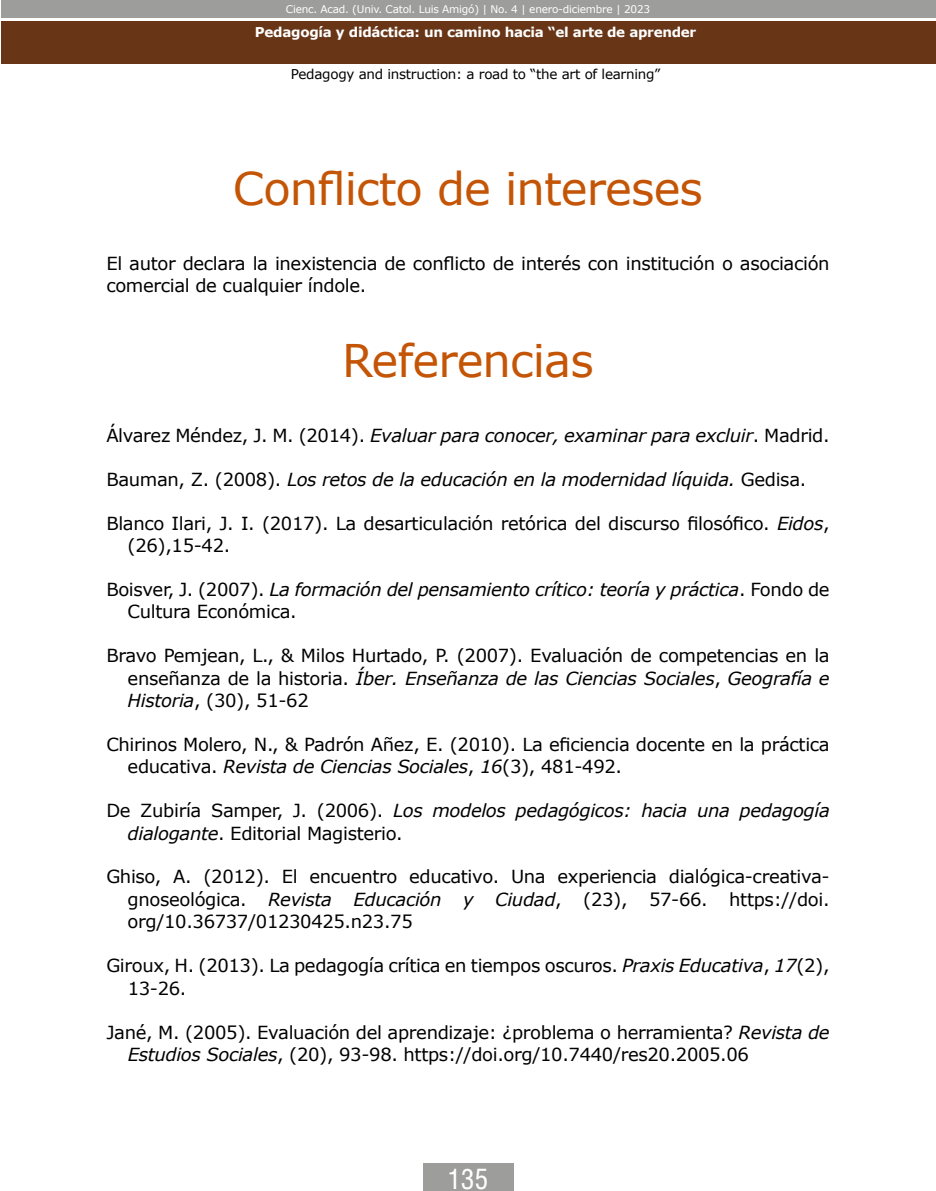
<style>
.page{position:relative;width:936px;height:1191px;background:#fff}
.page>*{position:absolute;margin:0;border:0;box-sizing:border-box;transform-origin:0 0}
.t1{font:45px "Verdana";letter-spacing:-.02em;color:#c45506}
.t2{font:27px "Arena Condensed";color:#fff}
.t3{font:18px/22.5px "Verdana";letter-spacing:-.02em;color:#000}
.t4{font:italic 18px/22.5px "Verdana";letter-spacing:-.02em;color:#000}
.t5{font:700 13.5px "Verdana";letter-spacing:-.02em;color:#fff}
.t6{font:13.5px "Verdana";letter-spacing:-.02em;color:#000}
.t7{font:10.5px "Verdana";letter-spacing:-.02em;color:#fff}
.s1{font-style:normal}
.s2{font-style:italic}
</style>
<div class="page">
<div style="left:1px;top:21px;width:934px;height:43px;background:#683516"></div>
<div style="left:1px;top:0;width:934px;height:18px;background:#9d9d9c"></div>
<div style="left:423px;top:1163px;width:90px;height:28px;background:#9d9d9c"></div>
<p class="t7" style="left:286px;top:2px;width:366px">Cienc. Acad. (Univ. Catol. Luis Amigó) | No. 4 | enero-diciembre | 2023</p>
<p class="t5" style="left:255px;top:22px;width:443px">Pedagogía y didáctica: un camino hacia “el arte de aprender</p>
<p class="t6" style="left:291px;top:65px;width:371px">Pedagogy and instruction: a road to “the art of learning”</p>
<h1 class="t1" style="left:233px;top:157px;width:471px">Conflicto de intereses</h1>
<p class="t3" style="left:106px;top:252px;width:724px">El autor declara la inexistencia de conflicto de interés con institución o asociación comercial de cualquier índole.</p>
<h1 class="t1" style="left:342px;top:329px;width:253px">Referencias</h1>
<p class="t4" style="left:106px;top:424px;width:724px"><span class="s1">Álvarez Méndez, J. M. (2014).</span> Evaluar para conocer, examinar para excluir<span class="s1">. Madrid.</span></p>
<p class="t4" style="left:106px;top:468px;width:701px"><span class="s1">Bauman, Z. (2008).</span> Los retos de la educación en la modernidad líquida. <span class="s1">Gedisa.</span></p>
<p class="t3" style="left:128px;top:511px;width:703px;text-indent:-21px">Blanco Ilari, J. I. (2017). La desarticulación retórica del discurso filosófico. <span class="s2">Eidos</span>, (26),15-42.</p>
<p class="t4" style="left:128px;top:578px;width:703px;text-indent:-21px"><span class="s1">Boisver, J. (2007).</span> La formación del pensamiento crítico: teoría y práctica<span class="s1">. Fondo de<br>Cultura Económica.</span></p>
<p class="t3" style="left:128px;top:644px;width:703px;text-align:justify;text-indent:-21px">Bravo Pemjean, L., &amp; Milos Hurtado, P. (2007). Evaluación de competencias en la enseñanza de la historia. <span class="s2">Íber. Enseñanza de las Ciencias Sociales</span>, <span class="s2">Geografía e Historia</span>, (30), 51-62</p>
<p class="t3" style="left:128px;top:733px;width:703px;text-indent:-21px">Chirinos Molero, N., &amp; Padrón Añez, E. (2010). La eficiencia docente en la práctica educativa. <span class="s2">Revista de Ciencias Sociales</span>, <span class="s2">16</span>(3), 481-492.</p>
<p class="t4" style="left:128px;top:799px;width:703px;text-indent:-21px"><span class="s1">De Zubiría Samper, J. (2006).</span> Los modelos pedagógicos: hacia una pedagogía dialogante<span class="s1">. Editorial Magisterio.</span></p>
<p class="t3" style="left:128px;top:865px;width:703px;text-align:justify;text-indent:-21px">Ghiso, A. (2012). El encuentro educativo. Una experiencia dialógica-creativa&shy;gnoseológica. <span class="s2">Revista Educación y Ciudad</span>, (23), 57-66. https://doi. org/10.36737/01230425.n23.75</p>
<p class="t3" style="left:128px;top:954px;width:703px;text-indent:-21px">Giroux, H. (2013). La pedagogía crítica en tiempos oscuros. <span class="s2">Praxis Educativa</span>, <span class="s2">17</span>(2),<br>13-26.</p>
<p class="t3" style="left:128px;top:1020px;width:703px;text-indent:-21px">Jané, M. (2005). Evaluación del aprendizaje: ¿problema o herramienta? <span class="s2">Revista de<br>Estudios Sociales</span>, (20), 93-98. https://doi.org/10.7440/res20.2005.06</p>
<h2 class="t2" style="left:447px;top:1163px;width:42px">135</h2>
</div>
